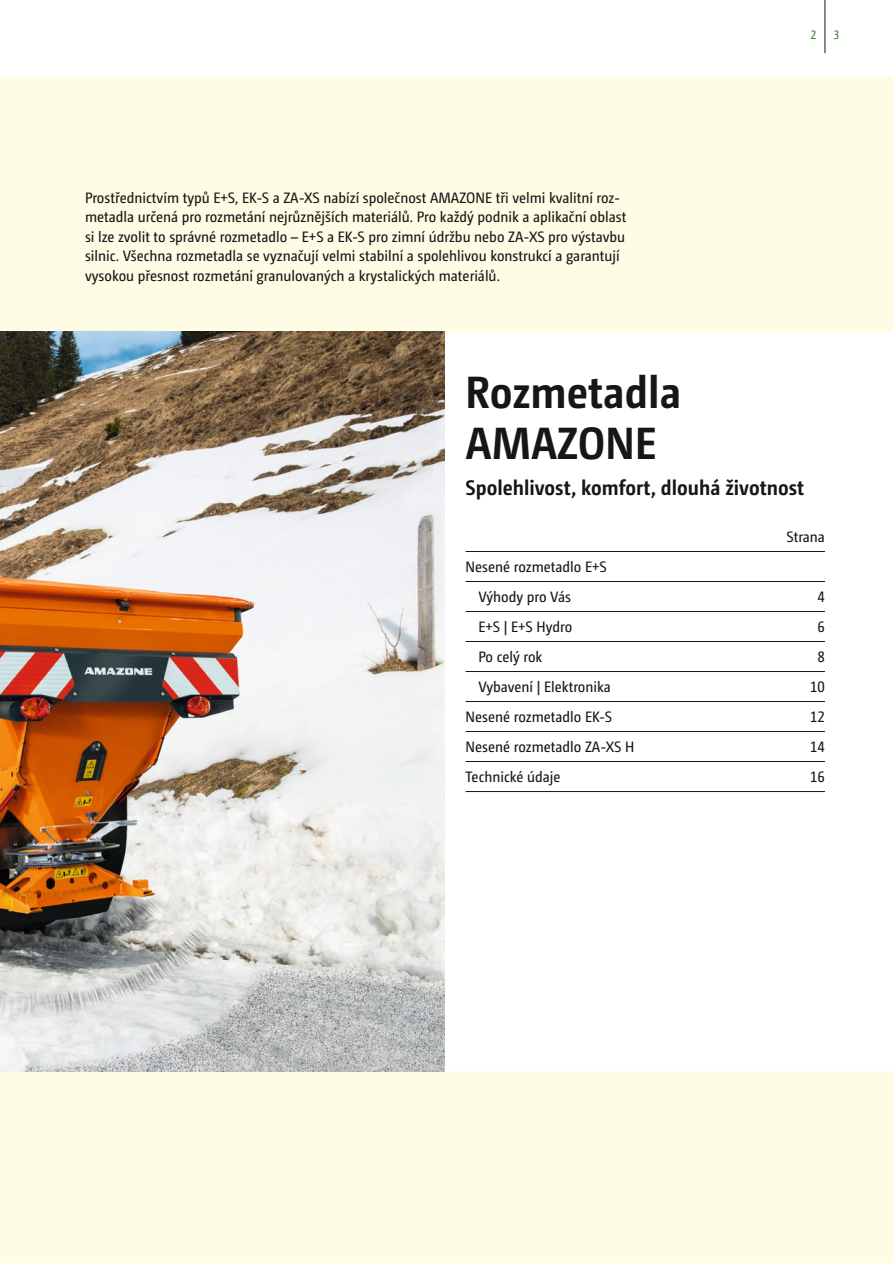
<style>
.page{position:relative;width:893px;height:1263px;background:#fff}
.page>*{position:absolute;margin:0;border:0;box-sizing:border-box;transform-origin:0 0}
.t1{font:700 45px/51px "Camingo Dos Pro S Cd";color:#151616}
.t2{font:700 21px "Camingo Dos Pro S Cd";color:#151616}
.t3{font:15px/19.5px "Camingo Dos Pro S Cd";color:#151616}
.t4{font:12px "Camingo Dos Pro S Cd";color:#38832b}
</style>
<div class="page">
<div style="left:0;top:77px;width:893px;height:255px;background:#fffce6"></div>
<div style="left:0;top:1071px;width:893px;height:192px;background:#fffce6"></div>
<hr style="left:825px;top:0;width:1px;height:53px;background:#151616">
<img style="left:0;top:332px;width:444px;height:739px">
<hr style="left:466px;top:551px;width:359px;height:1px;background:#151616">
<hr style="left:466px;top:581px;width:359px;height:1px;background:#151616">
<hr style="left:466px;top:611px;width:359px;height:1px;background:#151616">
<hr style="left:466px;top:641px;width:359px;height:1px;background:#151616">
<hr style="left:466px;top:671px;width:359px;height:1px;background:#151616">
<hr style="left:466px;top:701px;width:359px;height:1px;background:#151616">
<hr style="left:466px;top:731px;width:359px;height:1px;background:#151616">
<hr style="left:466px;top:761px;width:359px;height:1px;background:#151616">
<hr style="left:466px;top:791px;width:359px;height:1px;background:#151616">
<p class="t3" style="left:85px;top:189px;width:543px">Prostřednictvím typů E+S, EK-S a ZA-XS nabízí společnost AMAZONE tři velmi kvalitní roz&shy;metadla určená pro rozmetání nejrůznějších materiálů. Pro každý podnik a aplikační oblast si lze zvolit to správné rozmetadlo – E+S a EK-S pro zimní údržbu nebo ZA-XS pro výstavbu silnic. Všechna rozmetadla se vyznačují velmi stabilní a spolehlivou konstrukcí a garantují vysokou přesnost rozmetání granulovaných a krystalických materiálů.</p>
<p class="t4" style="left:810px;top:28px;width:7px">2</p>
<p class="t4" style="left:833px;top:28px;width:7px">3</p>
<h1 class="t1" style="left:466px;top:370px;width:217px">Rozmetadla<br>AMAZONE</h1>
<h2 class="t2" style="left:466px;top:479px;width:340px">Spolehlivost, komfort, dlouhá životnost</h2>
<p class="t3" style="left:786px;top:528px;width:40px">Strana</p>
<p class="t3" style="left:478px;top:553px;width:130px;line-height:30px;text-indent:-13px">Nesené rozmetadlo E+S<br>Výhody pro Vás</p>
<p class="t3" style="left:818px;top:588px;width:9px">4</p>
<p class="t3" style="left:478px;top:618px;width:95px">E+S | E+S Hydro</p>
<p class="t3" style="left:818px;top:618px;width:9px">6</p>
<p class="t3" style="left:478px;top:648px;width:66px">Po celý rok</p>
<p class="t3" style="left:818px;top:648px;width:9px">8</p>
<p class="t3" style="left:478px;top:678px;width:134px">Vybavení | Elektronika</p>
<p class="t3" style="left:810px;top:678px;width:16px">10</p>
<p class="t3" style="left:466px;top:708px;width:148px">Nesené rozmetadlo EK-S</p>
<p class="t3" style="left:810px;top:708px;width:16px">12</p>
<p class="t3" style="left:466px;top:738px;width:170px">Nesené rozmetadlo ZA-XS H</p>
<p class="t3" style="left:810px;top:738px;width:16px">14</p>
<p class="t3" style="left:466px;top:768px;width:96px">Technické údaje</p>
<p class="t3" style="left:810px;top:768px;width:16px">16</p>
</div>
